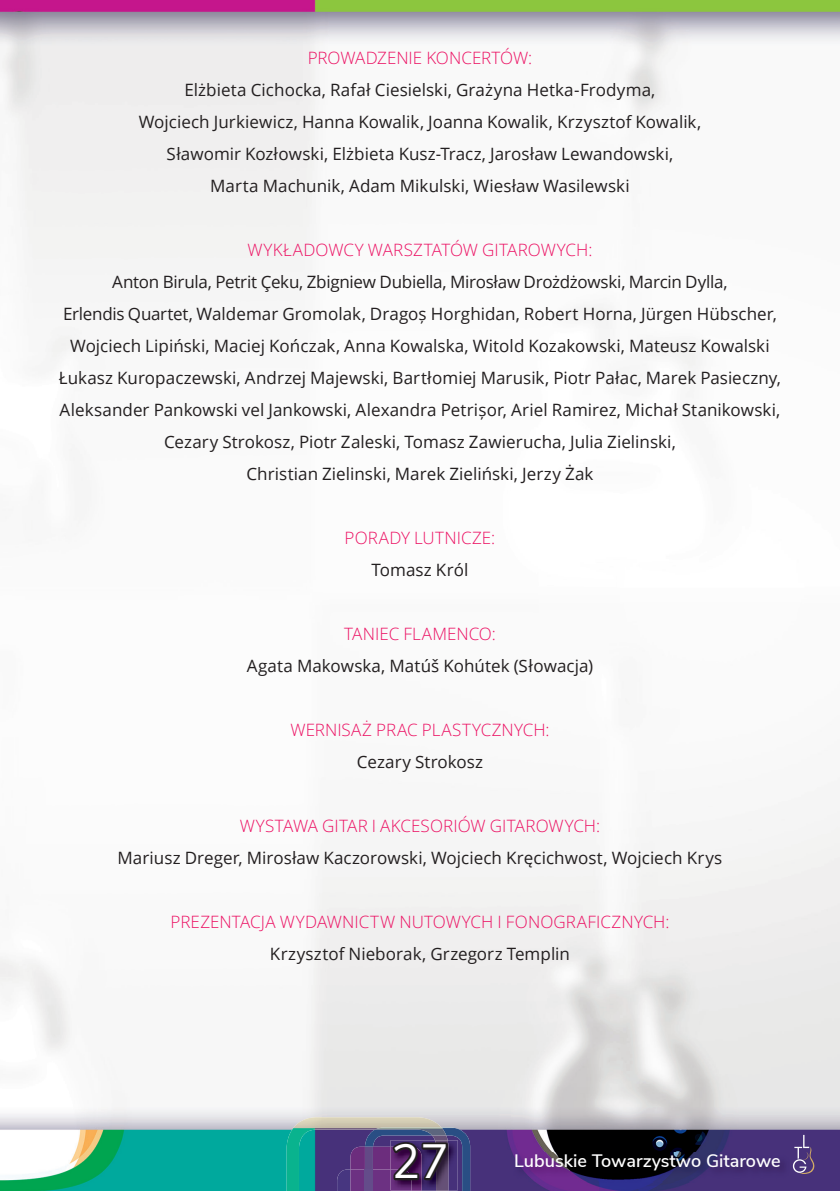
<style>
.page{position:relative;width:840px;height:1191px;background:#fff}
.page>*{position:absolute;margin:0;border:0;box-sizing:border-box;transform-origin:0 0}
.t1{font:48px "Nunito Sans";color:#fff}
.t2{font:600 18px "Nunito Sans";color:#fff}
.t3{font:17px/32px "Open Sans";color:#231f20;text-align:center}
.t4{font:300 17px "Open Sans";letter-spacing:.005em;color:#ec1163}
</style>
<div class="page">
<img style="left:0;top:0;width:839px;height:1191px">
<img style="left:513px;top:1152px;width:276px;height:29px">
<img style="left:448px;top:1127px;width:22px;height:64px">
<img style="left:286px;top:1117px;width:162px;height:74px">
<img style="left:375px;top:1127px;width:71px;height:8px">
<img style="left:421px;top:1140px;width:36px;height:50px">
<img style="left:411px;top:1182px;width:10px;height:8px">
<img style="left:390px;top:1182px;width:21px;height:8px">
<img style="left:434px;top:1182px;width:14px;height:8px">
<svg style="left:389px;top:1139px;width:60px;height:43px;background:#3c264b"></svg>
<svg style="left:792px;top:1134px;width:21px;height:40px"></svg>
<p class="t4" style="left:307px;top:46px;width:226px">PROWADZENIE KONCERTÓW:</p>
<p class="t3" style="left:139px;top:73px;width:563px">Elżbieta Cichocka, Rafał Ciesielski, Grażyna Hetka-Frodyma,<br>Wojciech Jurkiewicz, Hanna Kowalik, Joanna Kowalik, Krzysztof Kowalik, Sławomir Kozłowski, Elżbieta Kusz-Tracz, Jarosław Lewandowski,<br>Marta Machunik, Adam Mikulski, Wiesław Wasilewski</p>
<p class="t4" style="left:247px;top:238px;width:346px">WYKŁADOWCY WARSZTATÓW GITAROWYCH:</p>
<p class="t3" style="left:59px;top:265px;width:723px">Anton Birula, Petrit Çeku, Zbigniew Dubiella, Mirosław Drożdżowski, Marcin Dylla,<br>Erlendis Quartet, Waldemar Gromolak, Dragoș Horghidan, Robert Horna, Jürgen Hübscher, Wojciech Lipiński, Maciej Kończak, Anna Kowalska, Witold Kozakowski, Mateusz Kowalski Łukasz Kuropaczewski, Andrzej Majewski, Bartłomiej Marusik, Piotr Pałac, Marek Pasieczny, Aleksander Pankowski vel Jankowski, Alexandra Petrișor, Ariel Ramirez, Michał Stanikowski, Cezary Strokosz, Piotr Zaleski, Tomasz Zawierucha, Julia Zielinski,<br>Christian Zielinski, Marek Zieliński, Jerzy Żak</p>
<p class="t4" style="left:344px;top:526px;width:152px">PORADY LUTNICZE:</p>
<p class="t3" style="left:371px;top:553px;width:98px">Tomasz Król</p>
<p class="t4" style="left:344px;top:622px;width:153px">TANIEC FLAMENCO:</p>
<p class="t3" style="left:247px;top:649px;width:347px">Agata Makowska, Matúš Kohútek (Słowacja)</p>
<p class="t4" style="left:290px;top:718px;width:260px">WERNISAŻ PRAC PLASTYCZNYCH:</p>
<p class="t3" style="left:356px;top:745px;width:128px">Cezary Strokosz</p>
<p class="t4" style="left:240px;top:814px;width:361px">WYSTAWA GITAR I AKCESORIÓW GITAROWYCH:</p>
<p class="t3" style="left:117px;top:841px;width:606px">Mariusz Dreger, Mirosław Kaczorowski, Wojciech Kręcichwost, Wojciech Krys</p>
<p class="t4" style="left:170px;top:910px;width:500px">PREZENTACJA WYDAWNICTW NUTOWYCH I FONOGRAFICZNYCH:</p>
<p class="t3" style="left:270px;top:937px;width:301px">Krzysztof Nieborak, Grzegorz Templin</p>
<h1 class="t1" style="left:391px;top:1126px;width:59px">27</h1>
<p class="t2" style="left:514px;top:1147px;width:268px">Lubuskie Towarzystwo Gitarowe</p>
</div>
